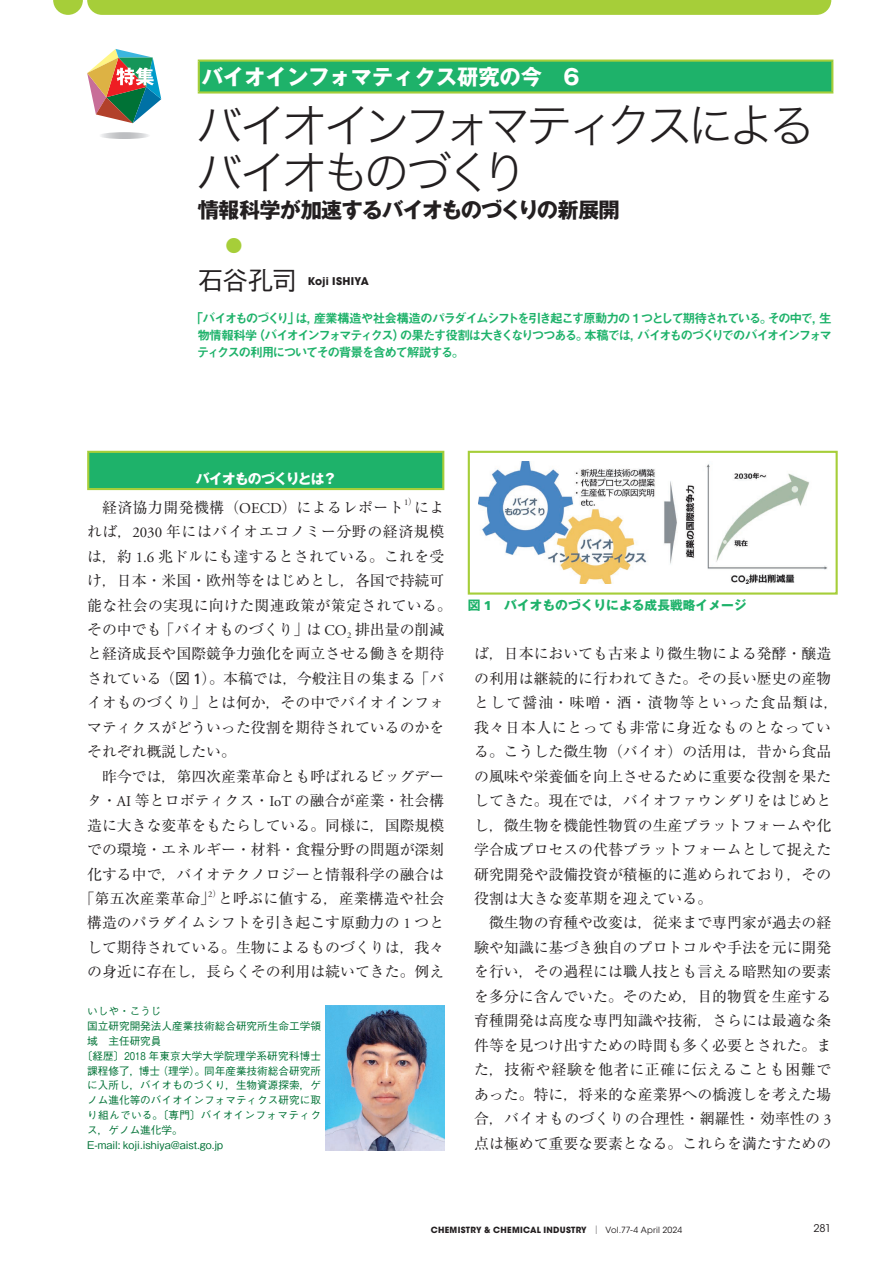
<style>
.page{position:relative;width:893px;height:1263px;background:#fff}
.page>*{position:absolute;margin:0;border:0;box-sizing:border-box;transform-origin:0 0}
.t1{font:46.8px/46.8px "Hira Kaku Std W2";letter-spacing:-.125em;color:#231f20}
.t2{font:500 25.5px "Gothic BBB Pr 6";color:#231f20}
.t3{font:700 21.3px "Gothic MB101 Pr 6";letter-spacing:-.045em;color:#231f20}
.t4{font:700 21.3px "Gothic MB101 Pr 6";color:#fff}
.t5{font:16.95px "Ryumin Pr 6";color:#a6ce39}
.t6{font:14.85px/24.5px "Ryumin Pr 6";color:#231f20;text-align:justify}
.t7{font:14.85px "Ryumin Pr 6";letter-spacing:.04em;color:#231f20}
.t8{font:14.85px "Ryumin Pr 6";letter-spacing:.025em;color:#231f20}
.t9{font:14.85px "Ryumin Pr 6";letter-spacing:.03em;color:#231f20}
.t10{font:700 13.8px "Gothic MB101 Pr 6";letter-spacing:-.08em;color:#fff}
.t11{font:12.75px/17px "Midashi Go Pr 6 MB31";letter-spacing:-.14em;color:#1eb26a;text-align:justify}
.t12{font:700 12.75px "Gothic MB101 Pr 6";color:#1eb26a}
.t13{font:500 10.65px "Gothic BBB Pr 6";color:#007236}
.t14{font:500 10.65px "Gothic BBB Pr 6";letter-spacing:.03em;color:#007236}
.t15{font:700 10.65px "ITC Avant Garde Std";letter-spacing:.02em;color:#231f20}
.t16{font:10.65px "ITC Avant Garde Std";color:#231f20}
.t17{font:8.7px "Adobe Garamond Pro";color:#231f20}
.t18{font:700 8.55px "ITC Avant Garde Std";letter-spacing:.03em;color:#231f20}
.s1{font-family:"Adobe Garamond Pro"}
.s2{font-family:"Ryumin Pr 6"}
.s3{font-family:"Gothic BBB Pr 6";font-weight:500}
.s4{font-family:"Frutiger LT Std"}
.s5{font-family:"Frutiger LT Std";font-weight:900}
.s6{font-family:"Ryumin Pr 6";font-weight:400}
.s7{font-weight:400}
</style>
<div class="page">
<svg style="left:53px;top:0;width:778px;height:15px;background:#a8cf3e"></svg>
<svg style="left:101px;top:132px;width:48px;height:7px"></svg>
<svg style="left:87px;top:49px;width:74px;height:74px"></svg>
<div style="left:88px;top:452px;width:355px;height:37px;background:#1eb26a"></div>
<hr style="left:87px;top:451px;width:357px;height:2px;background:#a6ce39">
<hr style="left:87px;top:453px;width:2px;height:35px;background:#a6ce39">
<hr style="left:442px;top:453px;width:2px;height:35px;background:#a6ce39">
<hr style="left:87px;top:488px;width:357px;height:2px;background:#a6ce39">
<div style="left:199px;top:61px;width:633px;height:31px;background:#1eb26a"></div>
<hr style="left:198px;top:60px;width:635px;height:2px;background:#a6ce39">
<hr style="left:198px;top:62px;width:2px;height:29px;background:#a6ce39">
<hr style="left:831px;top:62px;width:2px;height:29px;background:#a6ce39">
<hr style="left:198px;top:91px;width:635px;height:3px;background:#a6ce39">
<img style="left:325px;top:1006px;width:119px;height:144px">
<img style="left:478px;top:461px;width:349px;height:123px">
<div style="left:468px;top:451px;width:370px;height:144px;border:2px solid #a6ce39"></div>
<h3 class="t4" style="left:202px;top:59px;width:379px">バイオインフォマティクス研究の今　6</h3>
<h1 class="t1" style="left:197px;top:101px;width:620px">バイオインフォマティクスによるバイオものづくり</h1>
<h3 class="t3" style="left:198px;top:192px;width:424px">情報科学が加速するバイオものづくりの新展開</h3>
<p class="t5" style="left:225px;top:232px;width:19px">●</p>
<h2 class="t2" style="left:198px;top:260px;width:101px">石谷孔司</h2>
<p class="t15" style="left:308px;top:274px;width:63px">Koji ISHIYA</p>
<p class="t11" style="left:197px;top:309px;width:637px;text-indent:-6px">「バイオものづくり」は，産業構造や社会構造のパラダイムシフトを引き起こす原動力の 1 つとして期待されている。その中で，生物情報科学（バイオインフォマティクス）の果たす役割は大きくなりつつある。本稿では，バイオものづくりでのバイオインフォマティクスの利用についてその背景を含めて解説する。</p>
<p class="t10" style="left:196px;top:467px;width:143px">バイオものづくりとは？</p>
<p class="t9" style="left:87px;top:495px;width:318px">　経済協力開発機構（<span class="s1">OECD</span>）によるレポート</p>
<p class="t17" style="left:404px;top:497px;width:14px">1<span class="s2">）</span></p>
<p class="t6" style="left:414px;top:494px;width:32px">によ</p>
<p class="t7" style="left:87px;top:520px;width:359px">れば，<span class="s1">2030</span> 年にはバイオエコノミー分野の経済規模</p>
<p class="t6" style="left:87px;top:543px;width:359px">は，約 <span class="s1">1.6</span> 兆ドルにも達するとされている。これを受</p>
<p class="t6" style="left:87px;top:567px;width:359px">け，日本・米国・欧州等をはじめとし，各国で持続可</p>
<p class="t8" style="left:87px;top:593px;width:366px">能な社会の実現に向けた関連政策が策定されている。</p>
<p class="t6" style="left:87px;top:616px;width:359px">その中でも「バイオものづくり」は <span class="s1">CO</span> <sub>2</sub> 排出量の削減</p>
<p class="t6" style="left:87px;top:641px;width:359px">と経済成長や国際競争力強化を両立させる働きを期待</p>
<p class="t6" style="left:87px;top:665px;width:359px">されている（<span class="s3">図</span> <span class="s4">1</span>）。本稿では，今般注目の集まる「バ</p>
<p class="t6" style="left:87px;top:690px;width:359px">イオものづくり」とは何か，その中でバイオインフォ</p>
<p class="t6" style="left:87px;top:714px;width:359px">マティクスがどういった役割を期待されているのかを</p>
<p class="t6" style="left:87px;top:739px;width:150px">それぞれ概説したい。</p>
<p class="t6" style="left:87px;top:763px;width:359px">　昨今では，第四次産業革命とも呼ばれるビッグデー</p>
<p class="t6" style="left:87px;top:788px;width:359px">タ・<span class="s1">AI</span> 等とロボティクス・<span class="s1">IoT</span> の融合が産業・社会構</p>
<p class="t6" style="left:87px;top:812px;width:359px">造に大きな変革をもたらしている。同様に，国際規模</p>
<p class="t6" style="left:87px;top:836px;width:359px">での環境・エネルギー・材料・食糧分野の問題が深刻</p>
<p class="t6" style="left:87px;top:861px;width:359px">化する中で，バイオテクノロジーと情報科学の融合は</p>
<p class="t6" style="left:80px;top:885px;width:366px">「第五次産業革命」と呼ぶに値する，産業構造や社会</p>
<p class="t17" style="left:208px;top:889px;width:14px">2<span class="s2">）</span></p>
<p class="t6" style="left:87px;top:910px;width:359px">構造のパラダイムシフトを引き起こす原動力の <span class="s1">1</span> つとして期待されている。生物によるものづくりは，我々の身近に存在し，長らくその利用は続いてきた。例え</p>
<p class="t13" style="left:87px;top:1002px;width:76px">いしや・こうじ</p>
<p class="t13" style="left:87px;top:1017px;width:235px">国立研究開発法人産業技術総合研究所生命工学領</p>
<p class="t13" style="left:87px;top:1032px;width:76px">域　主任研究員</p>
<p class="t13" style="left:82px;top:1047px;width:241px">〔経歴〕2018 年東京大学大学院理学系研究科博士</p>
<p class="t13" style="left:87px;top:1062px;width:235px">課程修了，博士（理学）。同年産業技術総合研究所</p>
<p class="t13" style="left:87px;top:1077px;width:235px">に入所し，バイオものづくり，生物資源探索，ゲ</p>
<p class="t13" style="left:87px;top:1092px;width:235px">ノム進化等のバイオインフォマティクス研究に取</p>
<p class="t14" style="left:87px;top:1107px;width:235px">り組んでいる。〔専門〕バイオインフォマティク</p>
<p class="t13" style="left:87px;top:1121px;width:97px">ス，ゲノム進化学。</p>
<p class="t13" style="left:87px;top:1136px;width:137px">E-mail: koji.ishiya@aist.go.jp</p>
<p class="t12" style="left:468px;top:595px;width:280px">図 <span class="s5">1</span>　バイオものづくりによる成長戦略イメージ</p>
<p class="t6" style="left:474px;top:641px;width:366px;text-align:left">ば，日本においても古来より微生物による発酵・醸造の利用は継続的に行われてきた。その長い歴史の産物として醤油・味噌・酒・漬物等といった食品類は，我々日本人にとっても非常に身近なものとなっている。こうした微生物（バイオ）の活用は，昔から食品の風味や栄養価を向上させるために重要な役割を果たしてきた。現在では，バイオファウンダリをはじめとし，微生物を機能性物質の生産プラットフォームや化学合成プロセスの代替プラットフォームとして捉えた研究開発や設備投資が積極的に進められており，その役割は大きな変革期を迎えている。<br>　微生物の育種や改変は，従来まで専門家が過去の経験や知識に基づき独自のプロトコルや手法を元に開発を行い，その過程には職人技とも言える暗黙知の要素を多分に含んでいた。そのため，目的物質を生産する育種開発は高度な専門知識や技術，さらには最適な条件等を見つけ出すための時間も多く必要とされた。また，技術や経験を他者に正確に伝えることも困難であった。特に，将来的な産業界への橋渡しを考えた場合，バイオものづくりの合理性・網羅性・効率性の <span class="s1">3</span>点は極めて重要な要素となる。これらを満たすための</p>
<p class="t18" style="left:431px;top:1224px;width:253px">CHEMISTRY &amp; CHEMICAL INDUSTRY <span class="s6">│</span> <span class="s7">Vol.77-4 April 2024</span></p>
<p class="t16" style="left:813px;top:1222px;width:19px">281</p>
</div>
